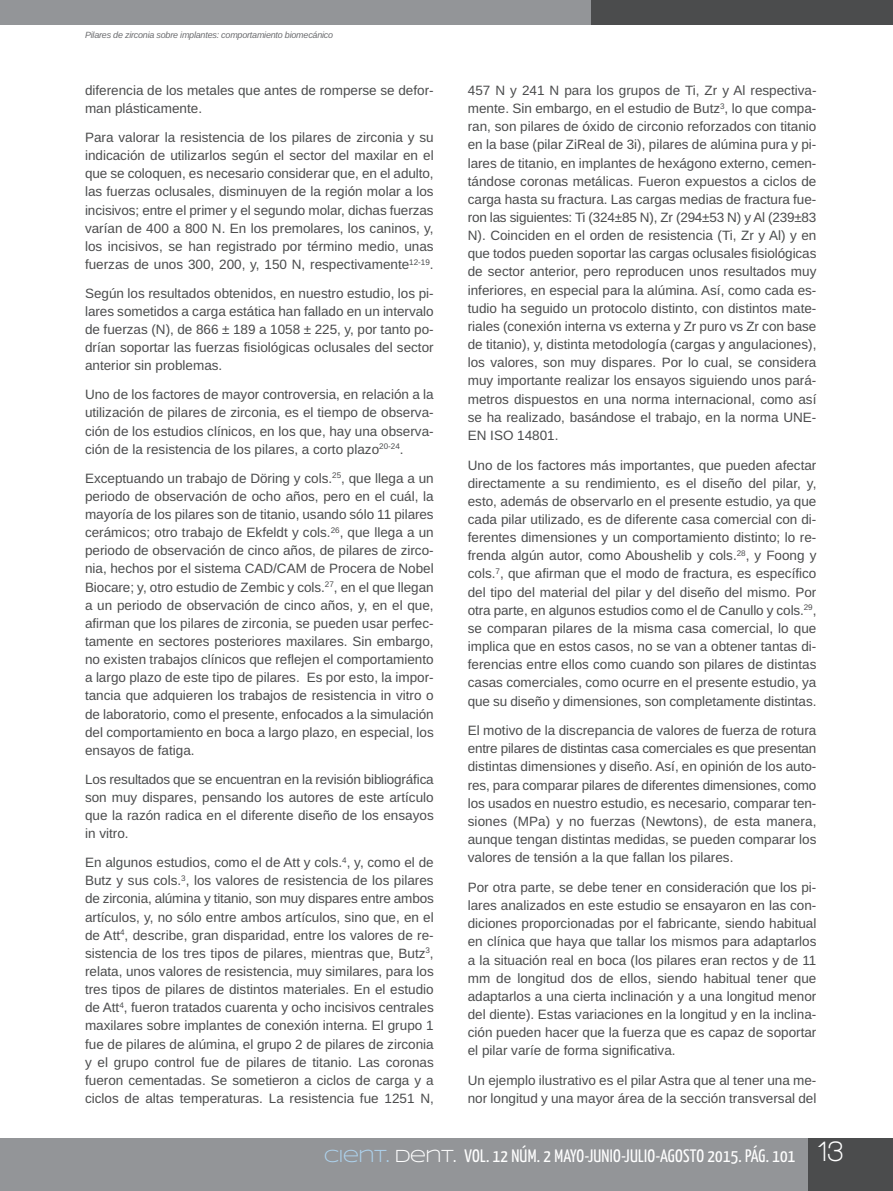
<style>
.page{position:relative;width:893px;height:1191px;background:#fff}
.page>*{position:absolute;margin:0;border:0;box-sizing:border-box;transform-origin:0 0}
.t1{font:700 30px "Walkway";color:#fff;scale:.9 1}
.t2{font:18px "Yanone Kaffeesatz";letter-spacing:.015em;color:#fff}
.t3{font:13.5px/18.1px "Arimo";color:#4b4c4d;text-align:justify}
.t4{font:italic 9px "Arimo";letter-spacing:-.025em;color:#6c6d70}
.s1{font-family:"Syncopate";color:#add2ed}
.s2{font-family:"Syncopate"}
</style>
<div class="page">
<div style="left:0;top:1138px;width:893px;height:53px;background:#939598"></div>
<div style="left:0;top:0;width:599px;height:25px;background:#939598"></div>
<div style="left:591px;top:0;width:302px;height:25px;background:#4b4c4d"></div>
<div style="left:808px;top:1138px;width:85px;height:53px;background:#4b4c4d"></div>
<p class="t4" style="left:85px;top:30px;width:250px">pilares de zirconia sobre implantes: comportamiento biomecánico</p>
<p class="t3" style="left:85px;top:81px;width:350px">diferencia de los metales que antes de romperse se defor&shy;man plásticamente.</p>
<p class="t3" style="left:85px;top:128px;width:350px">Para valorar la resistencia de los pilares de zirconia y su indicación de utilizarlos según el sector del maxilar en el que se coloquen, es necesario considerar que, en el adulto, las fuerzas oclusales, disminuyen de la región molar a los incisivos; entre el primer y el segundo molar, dichas fuerzas varían de 400 a 800 N. En los premolares, los caninos, y, los incisivos, se han registrado por término medio, unas fuerzas de unos 300, 200, y, 150 N, respectivamente<sup>12-19</sup>.</p>
<p class="t3" style="left:85px;top:284px;width:350px">Según los resultados obtenidos, en nuestro estudio, los pi&shy;lares sometidos a carga estática han fallado en un intervalo de fuerzas (N), de 866 ± 189 a 1058 ± 225, y, por tanto po&shy;drían soportar las fuerzas fisiológicas oclusales del sector anterior sin problemas.</p>
<p class="t3" style="left:85px;top:385px;width:350px">uno de los factores de mayor controversia, en relación a la utilización de pilares de zirconia, es el tiempo de observa&shy;ción de los estudios clínicos, en los que, hay una observa&shy;ción de la resistencia de los pilares, a corto plazo<sup>20-24</sup>.</p>
<p class="t3" style="left:85px;top:469px;width:350px">Exceptuando un trabajo de Döring y cols.<sup>25</sup>, que llega a un periodo de observación de ocho años, pero en el cuál, la mayoría de los pilares son de titanio, usando sólo 11 pilares cerámicos; otro trabajo de Ekfeldt y cols.<sup>26</sup>, que llega a un periodo de observación de cinco años, de pilares de zirco&shy;nia, hechos por el sistema CAD/CAM de Procera de Nobel Biocare; y, otro estudio de Zembic y cols.<sup>27</sup>, en el que llegan a un periodo de observación de cinco años, y, en el que, afirman que los pilares de zirconia, se pueden usar perfec&shy;tamente en sectores posteriores maxilares. Sin embargo, no existen trabajos clínicos que reflejen el comportamiento a largo plazo de este tipo de pilares. Es por esto, la impor&shy;tancia que adquieren los trabajos de resistencia in vitro o de laboratorio, como el presente, enfocados a la simulación del comportamiento en boca a largo plazo, en especial, los ensayos de fatiga.</p>
<p class="t3" style="left:85px;top:770px;width:350px">Los resultados que se encuentran en la revisión bibliográfica son muy dispares, pensando los autores de este artículo que la razón radica en el diferente diseño de los ensayos in vitro.</p>
<p class="t3" style="left:85px;top:853px;width:350px">En algunos estudios, como el de Att y cols.<sup>4</sup>, y, como el de Butz y sus cols.<sup>3</sup>, los valores de resistencia de los pilares de zirconia, alúmina y titanio, son muy dispares entre ambos artículos, y, no sólo entre ambos artículos, sino que, en el de Att<sup>4</sup>, describe, gran disparidad, entre los valores de re&shy;sistencia de los tres tipos de pilares, mientras que, Butz<sup>3</sup>, relata, unos valores de resistencia, muy similares, para los tres tipos de pilares de distintos materiales. En el estudio de Att<sup>4</sup>, fueron tratados cuarenta y ocho incisivos centrales maxilares sobre implantes de conexión interna. El grupo 1 fue de pilares de alúmina, el grupo 2 de pilares de zirconia y el grupo control fue de pilares de titanio. Las coronas fueron cementadas. Se sometieron a ciclos de carga y a ciclos de altas temperaturas. La resistencia fue 1251 N,</p>
<p class="t3" style="left:468px;top:81px;width:350px">457 N y 241 N para los grupos de Ti, Zr y Al respectiva&shy;mente. Sin embargo, en el estudio de Butz<sup>3</sup>, lo que compa&shy;ran, son pilares de óxido de circonio reforzados con titanio en la base (pilar ZiReal de 3i), pilares de alúmina pura y pi&shy;lares de titanio, en implantes de hexágono externo, cemen&shy;tándose coronas metálicas. Fueron expuestos a ciclos de carga hasta su fractura. Las cargas medias de fractura fue&shy;ron las siguientes: Ti (324±85 N), Zr (294±53 N) y Al (239±83<br>N). Coinciden en el orden de resistencia (Ti, Zr y Al) y en que todos pueden soportar las cargas oclusales fisiológicas de sector anterior, pero reproducen unos resultados muy inferiores, en especial para la alúmina. Así, como cada es&shy;tudio ha seguido un protocolo distinto, con distintos mate&shy;riales (conexión interna vs externa y Zr puro vs Zr con base de titanio), y, distinta metodología (cargas y angulaciones), los valores, son muy dispares. Por lo cual, se considera muy importante realizar los ensayos siguiendo unos pará&shy;metros dispuestos en una norma internacional, como así se ha realizado, basándose el trabajo, en la norma uNE-EN ISO 14801.</p>
<p class="t3" style="left:468px;top:456px;width:350px">uno de los factores más importantes, que pueden afectar directamente a su rendimiento, es el diseño del pilar, y, esto, además de observarlo en el presente estudio, ya que cada pilar utilizado, es de diferente casa comercial con di&shy;ferentes dimensiones y un comportamiento distinto; lo re&shy;frenda algún autor, como Aboushelib y cols.<sup>28</sup>, y Foong y cols.<sup>7</sup>, que afirman que el modo de fractura, es específico del tipo del material del pilar y del diseño del mismo. Por otra parte, en algunos estudios como el de Canullo y cols.<sup>29</sup>, se comparan pilares de la misma casa comercial, lo que implica que en estos casos, no se van a obtener tantas di&shy;ferencias entre ellos como cuando son pilares de distintas casas comerciales, como ocurre en el presente estudio, ya que su diseño y dimensiones, son completamente distintas.</p>
<p class="t3" style="left:468px;top:721px;width:350px">El motivo de la discrepancia de valores de fuerza de rotura entre pilares de distintas casa comerciales es que presentan distintas dimensiones y diseño. Así, en opinión de los auto&shy;res, para comparar pilares de diferentes dimensiones, como los usados en nuestro estudio, es necesario, comparar ten&shy;siones (MPa) y no fuerzas (Newtons), de esta manera, aunque tengan distintas medidas, se pueden comparar los valores de tensión a la que fallan los pilares.</p>
<p class="t3" style="left:468px;top:878px;width:350px">Por otra parte, se debe tener en consideración que los pi&shy;lares analizados en este estudio se ensayaron en las con&shy;diciones proporcionadas por el fabricante, siendo habitual en clínica que haya que tallar los mismos para adaptarlos a la situación real en boca (los pilares eran rectos y de 11 mm de longitud dos de ellos, siendo habitual tener que adaptarlos a una cierta inclinación y a una longitud menor del diente). Estas variaciones en la longitud y en la inclina&shy;ción pueden hacer que la fuerza que es capaz de soportar el pilar varíe de forma significativa.</p>
<p class="t3" style="left:468px;top:1071px;width:350px">un ejemplo ilustrativo es el pilar Astra que al tener una me&shy;nor longitud y una mayor área de la sección transversal del</p>
<h2 class="t2" style="left:324px;top:1144px;width:473px"><span class="s1">CIENT.</span> <span class="s2">DENT.</span> VOL. 12 NÚM. 2 MAYO-JUNIO-JULIO-AGOSTO 2015. PÁG. 101</h2>
<h1 class="t1" style="left:816px;top:1134px;width:31px">13</h1>
</div>
